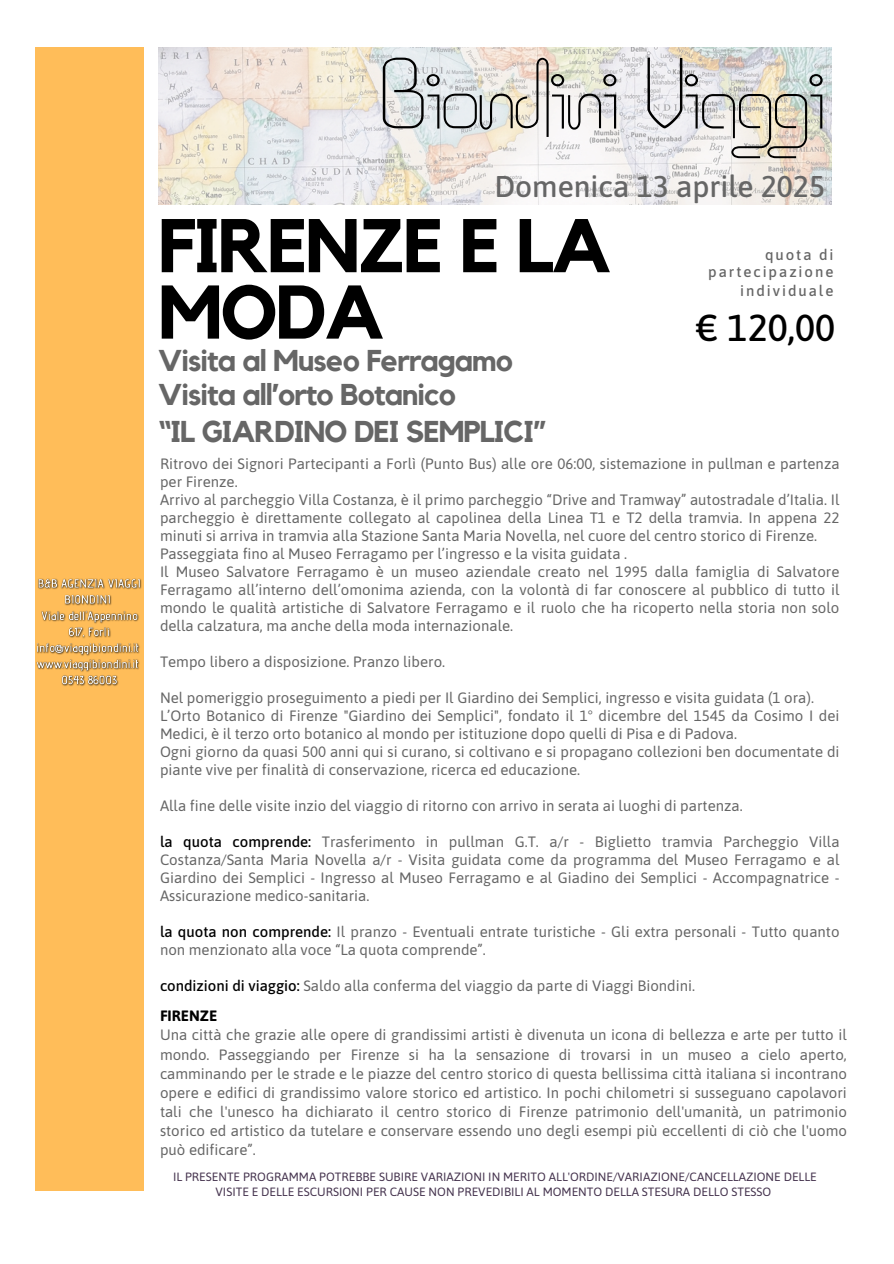
<style>
.page{position:relative;width:894px;height:1264px;background:#fff}
.page>*{position:absolute;margin:0;border:0;box-sizing:border-box;transform-origin:0 0}
.t1{font:90px "Icklips";color:#000}
.t2{font:700 75px/66.3px "Kollektif";letter-spacing:-.03em;color:#000}
.t3{font:500 37.5px "Asap";color:#000}
.t4{font:700 30px/33.8px "Kollektif";letter-spacing:-.03em;color:#666}
.t5{font:500 30px "Asap";color:#666}
.t6{font:15px/18px "Asap";color:#666}
.t7{font:500 15px/16.8px "Asap";letter-spacing:.13em;color:#666;text-align:right}
.t8{font:12px/15px "Asap";color:#45334e;text-align:center}
.s1{font-weight:500;color:#000}
.s2{font-weight:700;color:#000}
</style>
<div class="page">
<img style="left:158px;top:48px;width:673px;height:156px">
<div style="left:35px;top:47px;width:108px;height:1143px;background:#ffbd59"></div>
<img style="left:36px;top:575px;width:108px;height:114px">
<h4 class="t1" style="left:380px;top:45px;width:446px">Biondini Viaggi</h4>
<h4 class="t5" style="left:494px;top:169px;width:332px">Domenica 13 aprile 2025</h4>
<p class="t2" style="left:158px;top:216px;width:455px">FIRENZE E LA<br>MODA</p>
<p class="t4" style="left:158px;top:345px;width:356px">Visita al Museo Ferragamo<br>Visita all’orto Botanico</p>
<p class="t4" style="left:158px;top:416px;width:389px">“IL GIARDINO DEI SEMPLICI”</p>
<h1 class="t6" style="left:160px;top:454px;width:680px">Ritrovo dei Signori Partecipanti a Forlì (Punto Bus) alle ore 06:00, sistemazione in pullman e partenza per Firenze.<br>Arrivo al parcheggio Villa Costanza, è il primo parcheggio “Drive and Tramway” autostradale d’Italia. Il parcheggio è direttamente collegato al capolinea della Linea T1 e T2 della tramvia. In appena 22 minuti si arriva in tramvia alla Stazione Santa Maria Novella, nel cuore del centro storico di Firenze.<br>Passeggiata fino al Museo Ferragamo per l’ingresso e la visita guidata .<br>Il Museo Salvatore Ferragamo è un museo aziendale creato nel 1995 dalla famiglia di Salvatore Ferragamo all’interno dell’omonima azienda, con la volontà di far conoscere al pubblico di tutto il mondo le qualità artistiche di Salvatore Ferragamo e il ruolo che ha ricoperto nella storia non solo della calzatura, ma anche della moda internazionale.</h1>
<h2 class="t6" style="left:160px;top:652px;width:286px">Tempo libero a disposizione. Pranzo libero.</h2>
<h2 class="t6" style="left:160px;top:688px;width:680px">Nel pomeriggio proseguimento a piedi per Il Giardino dei Semplici, ingresso e visita guidata (1 ora).<br>L’Orto Botanico di Firenze "Giardino dei Semplici", fondato il 1° dicembre del 1545 da Cosimo I dei Medici, è il terzo orto botanico al mondo per istituzione dopo quelli di Pisa e di Padova.<br>Ogni giorno da quasi 500 anni qui si curano, si coltivano e si propagano collezioni ben documentate di piante vive per finalità di conservazione, ricerca ed educazione.</h2>
<h3 class="t6" style="left:160px;top:796px;width:584px">Alla fine delle visite inzio del viaggio di ritorno con arrivo in serata ai luoghi di partenza.</h3>
<h4 class="t6" style="left:160px;top:832px;width:680px;text-align:justify"><span class="s1">la quota comprende:</span> Trasferimento in pullman G.T. a/r - Biglietto tramvia Parcheggio Villa Costanza/Santa Maria Novella a/r - Visita guidata come da programma del Museo Ferragamo e al Giardino dei Semplici - Ingresso al Museo Ferragamo e al Giadino dei Semplici - Accompagnatrice - Assicurazione medico-sanitaria.</h4>
<h4 class="t6" style="left:160px;top:922px;width:680px"><span class="s1">la quota non comprende:</span> Il pranzo - Eventuali entrate turistiche - Gli extra personali - Tutto quanto non menzionato alla voce “La quota comprende”.</h4>
<h4 class="t6" style="left:160px;top:976px;width:536px"><span class="s1">condizioni di viaggio:</span> Saldo alla conferma del viaggio da parte di Viaggi Biondini.</h4>
<h4 class="t7" style="left:708px;top:246px;width:127px">quota di partecipazione</h4>
<h4 class="t7" style="left:740px;top:282px;width:95px">individuale</h4>
<h4 class="t3" style="left:695px;top:306px;width:141px">€ 120,00</h4>
<h4 class="t6" style="left:160px;top:1006px;width:688px;line-height:19.2px"><span class="s2">FIRENZE<br></span>Una città che grazie alle opere di grandissimi artisti è divenuta un icona di bellezza e arte per tutto il mondo. Passeggiando per Firenze si ha la sensazione di trovarsi in un museo a cielo aperto, camminando per le strade e le piazze del centro storico di questa bellissima città italiana si incontrano opere e edifici di grandissimo valore storico ed artistico. In pochi chilometri si susseguano capolavori tali che l'unesco ha dichiarato il centro storico di Firenze patrimonio dell'umanità, un patrimonio storico ed artistico da tutelare e conservare essendo uno degli esempi più eccellenti di ciò che l'uomo può edificare”.</h4>
<h4 class="t8" style="left:173px;top:1169px;width:645px">IL PRESENTE PROGRAMMA POTREBBE SUBIRE VARIAZIONI IN MERITO ALL'ORDINE/VARIAZIONE/CANCELLAZIONE DELLE<br>VISITE E DELLE ESCURSIONI PER CAUSE NON PREVEDIBILI AL MOMENTO DELLA STESURA DELLO STESSO</h4>
</div>
